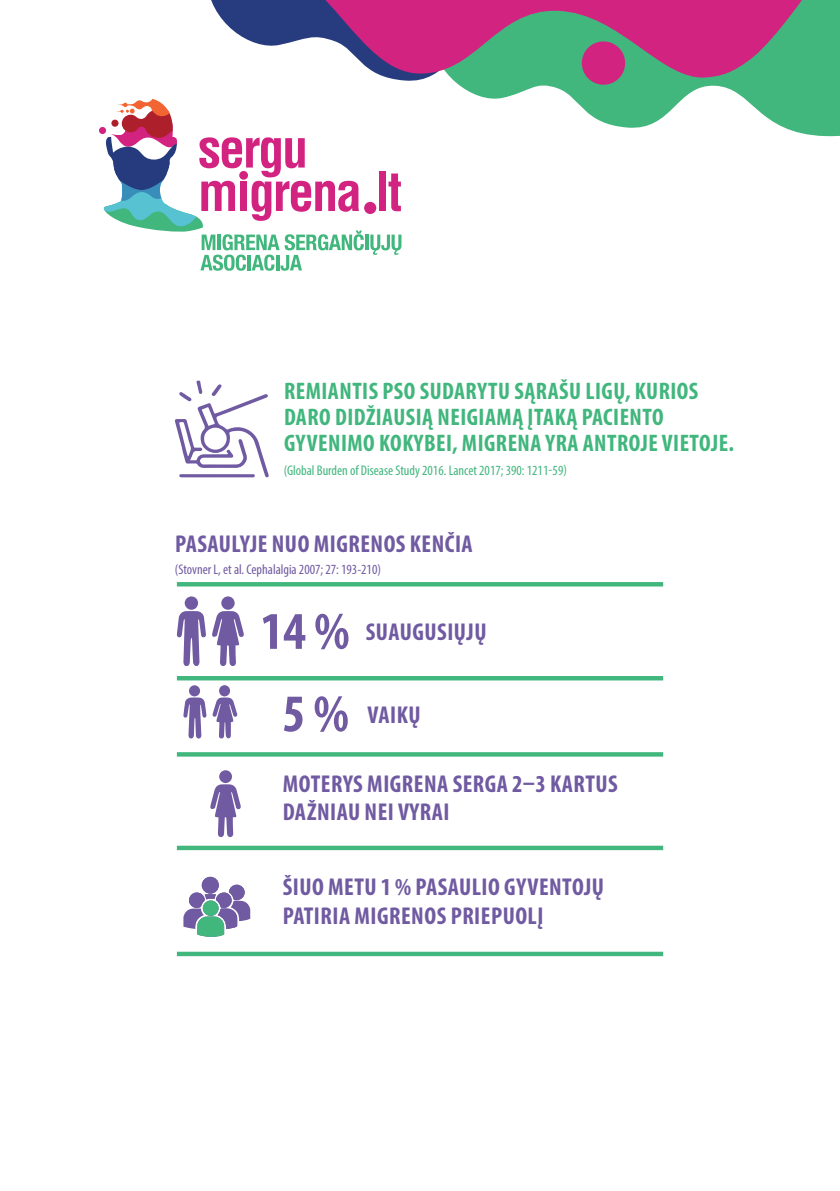
<style>
.page{position:relative;width:840px;height:1191px;background:#fff}
.page>*{position:absolute;margin:0;border:0;box-sizing:border-box;transform-origin:0 0}
.t1{font:700 condensed 53.2px/82.4px "Myriad Pro";color:#705aa1;text-align:center}
.t2{font:700 condensed 24.4px/28.8px "Myriad Pro";letter-spacing:.02em;color:#705aa1}
.t3{font:700 condensed 24px/26px "Myriad Pro";letter-spacing:.02em;color:#41b67d}
.t4{font:condensed 14px "Myriad Pro";color:#41b67d}
.t5{font:condensed 14px "Myriad Pro";color:#705aa1}
</style>
<div class="page">
<hr style="left:177px;top:676px;width:485px;height:4px;background:#41b67d">
<svg style="left:177px;top:752px;width:485px;height:4px;background:#49b982"></svg>
<hr style="left:177px;top:582px;width:485px;height:4px;background:#41b67d">
<div style="left:177px;top:845px;width:485px;height:5px;background:#41b67d"></div>
<div style="left:177px;top:951px;width:485px;height:5px;background:#41b67d"></div>
<svg style="left:211px;top:0;width:56px;height:46px;fill:#273c7e"></svg>
<svg style="left:454px;top:0;width:385px;height:137px;fill:#41b67d"></svg>
<svg style="left:267px;top:0;width:545px;height:81px;background:#98678b"></svg>
<div style="left:581px;top:41px;width:43px;height:44px;background:#d32381;border-radius:50%"></div>
<svg style="left:212px;top:611px;width:32px;height:55px"></svg>
<svg style="left:177px;top:611px;width:29px;height:56px"></svg>
<div style="left:184px;top:596px;width:14px;height:14px;background:#705aa1;border-radius:50%"></div>
<div style="left:221px;top:596px;width:13px;height:14px;background:#705aa1;border-radius:50%"></div>
<svg style="left:212px;top:697px;width:25px;height:41px"></svg>
<svg style="left:183px;top:697px;width:23px;height:41px"></svg>
<div style="left:189px;top:685px;width:11px;height:11px;background:#705aa1;border-radius:50%"></div>
<div style="left:219px;top:685px;width:11px;height:11px;background:#705aa1;border-radius:50%"></div>
<svg style="left:210px;top:784px;width:31px;height:53px"></svg>
<div style="left:219px;top:770px;width:13px;height:13px;background:#705aa1;border-radius:50%"></div>
<svg style="left:183px;top:876px;width:67px;height:61px"></svg>
<hr style="left:365px;top:234px;width:3px;height:16px;background:#41b67d">
<svg style="left:370px;top:234px;width:31px;height:21px"></svg>
<div style="left:379px;top:172px;width:7px;height:39px;background:#d32381"></div>
<svg style="left:388px;top:173px;width:12px;height:39px"></svg>
<div style="left:364px;top:202px;width:12px;height:12px;background:#d32381;border-radius:50%"></div>
<svg style="left:99px;top:98px;width:264px;height:173px"></svg>
<svg style="left:175px;top:380px;width:94px;height:98px"></svg>
<p class="t3" style="left:284px;top:377px;width:451px">REMIANTIS PSO SUDARYTU SĄRAŠU LIGŲ, KURIOS<br>DARO DIDŽIAUSIĄ NEIGIAMĄ ĮTAKĄ PACIENTO<br>GYVENIMO KOKYBEI, MIGRENA YRA ANTROJE VIETOJE.</p>
<p class="t4" style="left:283px;top:462px;width:284px">(Global Burden of Disease Study 2016. Lancet 2017; 390: 1211-59)</p>
<p class="t2" style="left:175px;top:529px;width:299px">PASAULYJE NUO MIGRENOS KENČIA</p>
<p class="t5" style="left:175px;top:561px;width:207px">(Stovner L, et al. Cephalalgia 2007; 27: 193-210)</p>
<h1 class="t1" style="left:260px;top:589px;width:90px">14 %<br>5 %</h1>
<p class="t2" style="left:365px;top:616px;width:122px">SUAUGUSIŲJŲ</p>
<p class="t2" style="left:367px;top:700px;width:55px">VAIKŲ</p>
<p class="t2" style="left:282px;top:768px;width:336px">MOTERYS MIGRENA SERGA 2–3 KARTUS<br>DAŽNIAU NEI VYRAI</p>
<p class="t2" style="left:282px;top:872px;width:323px">ŠIUO METU 1 % PASAULIO GYVENTOJŲ<br>PATIRIA MIGRENOS PRIEPUOLĮ</p>
</div>
